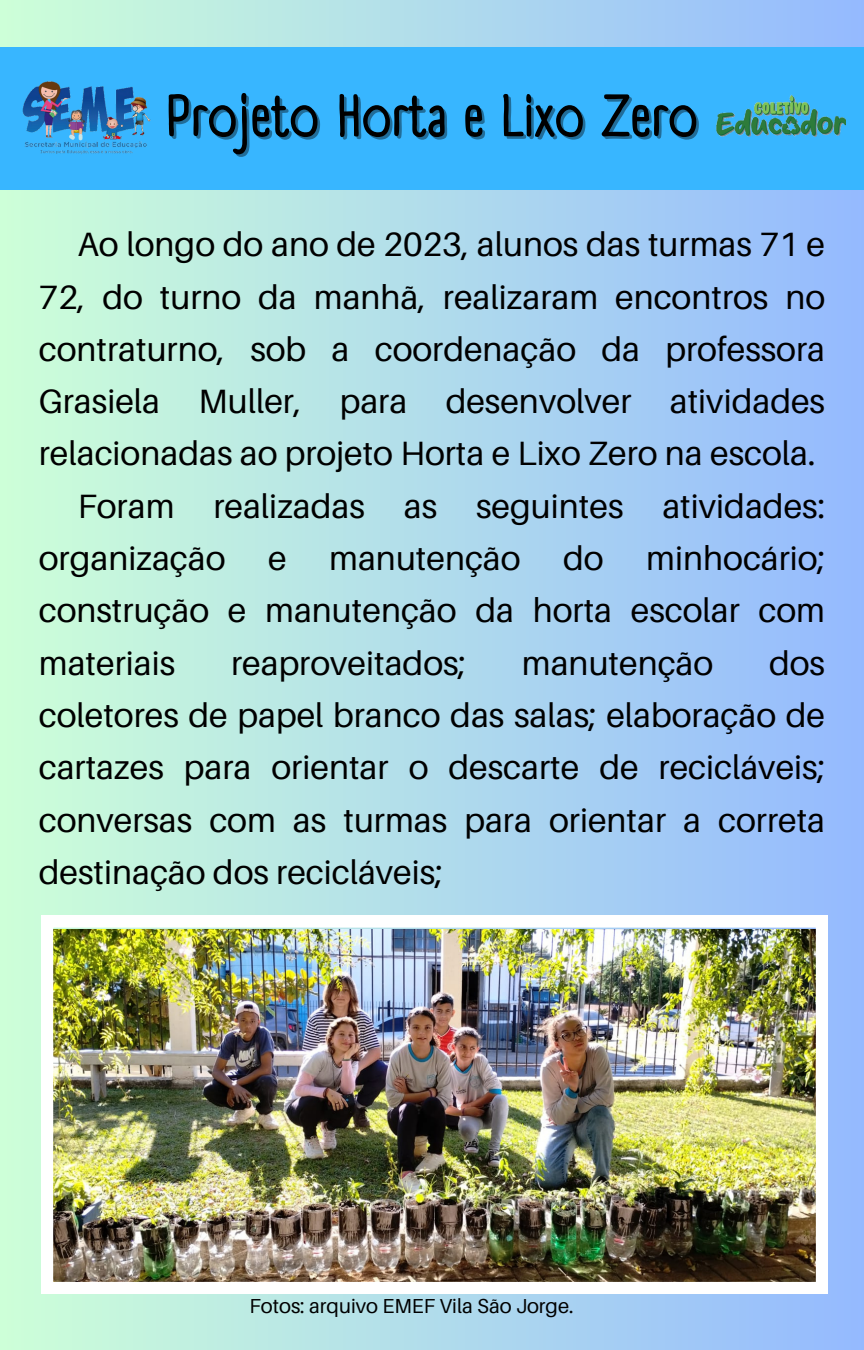
<style>
.page{position:relative;width:864px;height:1350px;background:#fff}
.page>*{position:absolute;margin:0;border:0;box-sizing:border-box;transform-origin:0 0}
.t1{font:700 58.5px "A Day Without Sun Text";color:#000}
.t2{font:33.75px/52.2px "Aileron";color:#000;text-align:justify}
.t3{font:20.25px "Aileron";color:#000}
</style>
<div class="page">
<div style="left:0;top:0;width:864px;height:1350px;background:linear-gradient(to right,#cdffd8,#94b9ff)"></div>
<div style="left:0;top:47px;width:864px;height:143px;background:#38b6ff"></div>
<img style="left:716px;top:94px;width:130px;height:43px">
<img style="left:22px;top:81px;width:129px;height:73px">
<img style="left:41px;top:916px;width:787px;height:378px">
<p class="t1" style="left:166px;top:81px;width:534px">Projeto Horta e Lixo Zero</p>
<p class="t2" style="left:39px;top:218px;width:788px;text-indent:39px">Ao longo do ano de 2023, alunos das turmas 71 e 72, do turno da manhã, realizaram encontros no contraturno, sob a coordenação da professora Grasiela Muller, para desenvolver atividades relacionadas ao projeto Horta e Lixo Zero na escola.</p>
<p class="t2" style="left:39px;top:479px;width:788px;text-indent:39px">Foram realizadas as seguintes atividades: organização</p>
<p class="t2" style="left:39px;top:531px;width:788px;text-indent:607px">minhocário; construção e manutenção da horta escolar com materiais</p>
<p class="t2" style="left:268px;top:531px;width:20px">e</p>
<p class="t2" style="left:329px;top:531px;width:193px">manutenção</p>
<p class="t2" style="left:563px;top:531px;width:42px">do</p>
<p class="t2" style="left:39px;top:636px;width:788px;text-indent:730px">dos coletores de papel branco das salas; elaboração de cartazes para orientar o descarte de recicláveis; conversas com as turmas para orientar a correta destinação dos recicláveis;</p>
<p class="t2" style="left:231px;top:636px;width:236px">reaproveitados;</p>
<p class="t2" style="left:522px;top:636px;width:193px">manutenção</p>
<p class="t3" style="left:249px;top:1294px;width:326px">Fotos: arquivo EMEF Vila São Jorge.</p>
</div>
